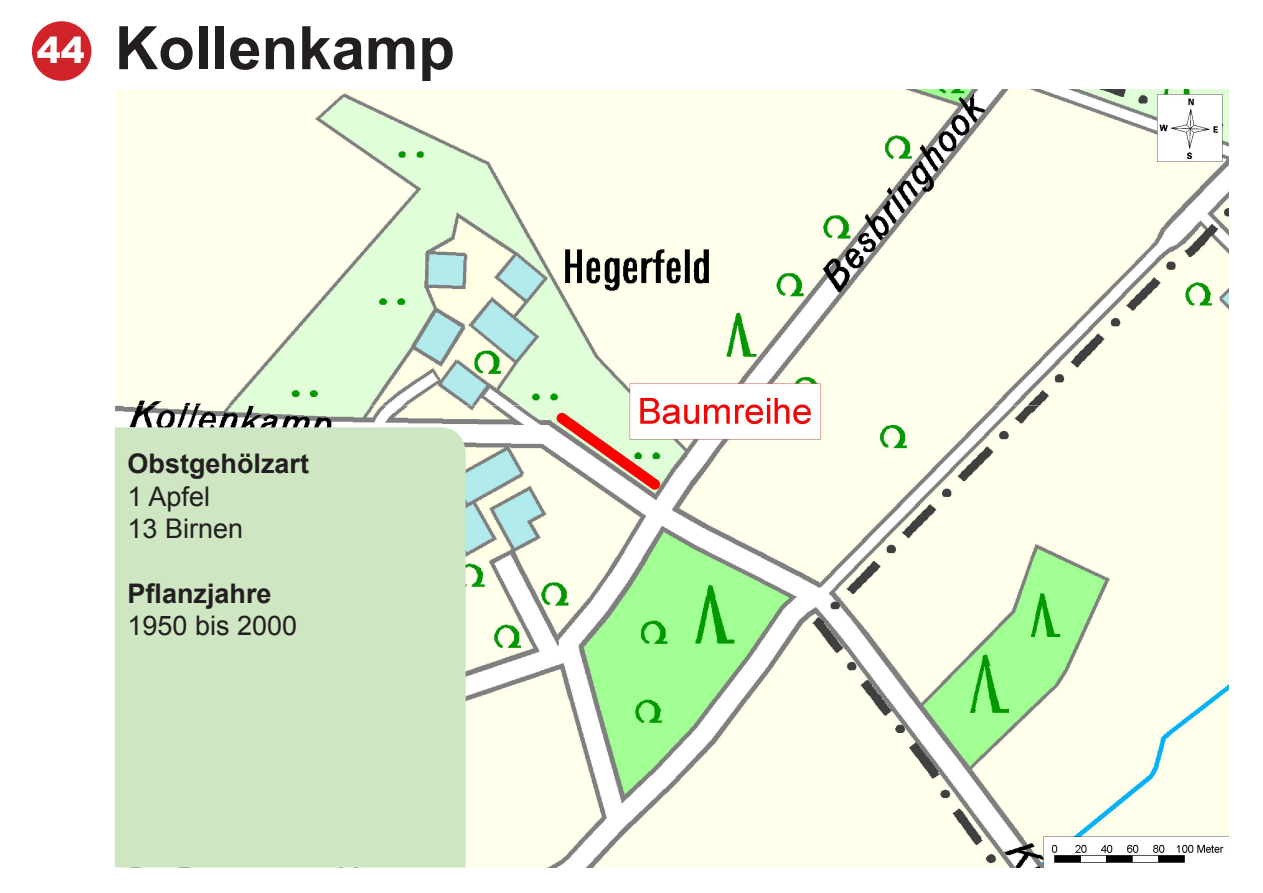
<style>
.page{position:relative;width:1263px;height:893px;background:#fff}
.page>*{position:absolute;margin:0;border:0;box-sizing:border-box;transform-origin:0 0}
.t1{font:700 60px "Arial";color:#231f20}
.t2{font:900 36px "Arial";color:#fff}
.t3{font:27px "Arial";color:#231f20}
.t4{font:700 27px "Arial";color:#231f20}
</style>
<div class="page">
<div style="left:32px;top:21px;width:59px;height:60px;background:#d1232a;border-radius:50%"></div>
<img style="left:116px;top:89px;width:1112px;height:778px">
<div style="left:115px;top:427px;width:351px;height:440px;background:#cee6c1"></div>
<p class="t2" style="left:37px;top:24px;width:50px">44</p>
<p class="t1" style="left:115px;top:8px;width:342px">Kollenkamp</p>
<p class="t4" style="left:128px;top:446px;width:183px">Obstgehölzart</p>
<p class="t3" style="left:128px;top:478px;width:84px">1 Apfel</p>
<p class="t3" style="left:128px;top:511px;width:117px">13 Birnen</p>
<p class="t4" style="left:128px;top:575px;width:146px">Pflanzjahre</p>
<p class="t3" style="left:128px;top:608px;width:171px">1950 bis 2000</p>
</div>
